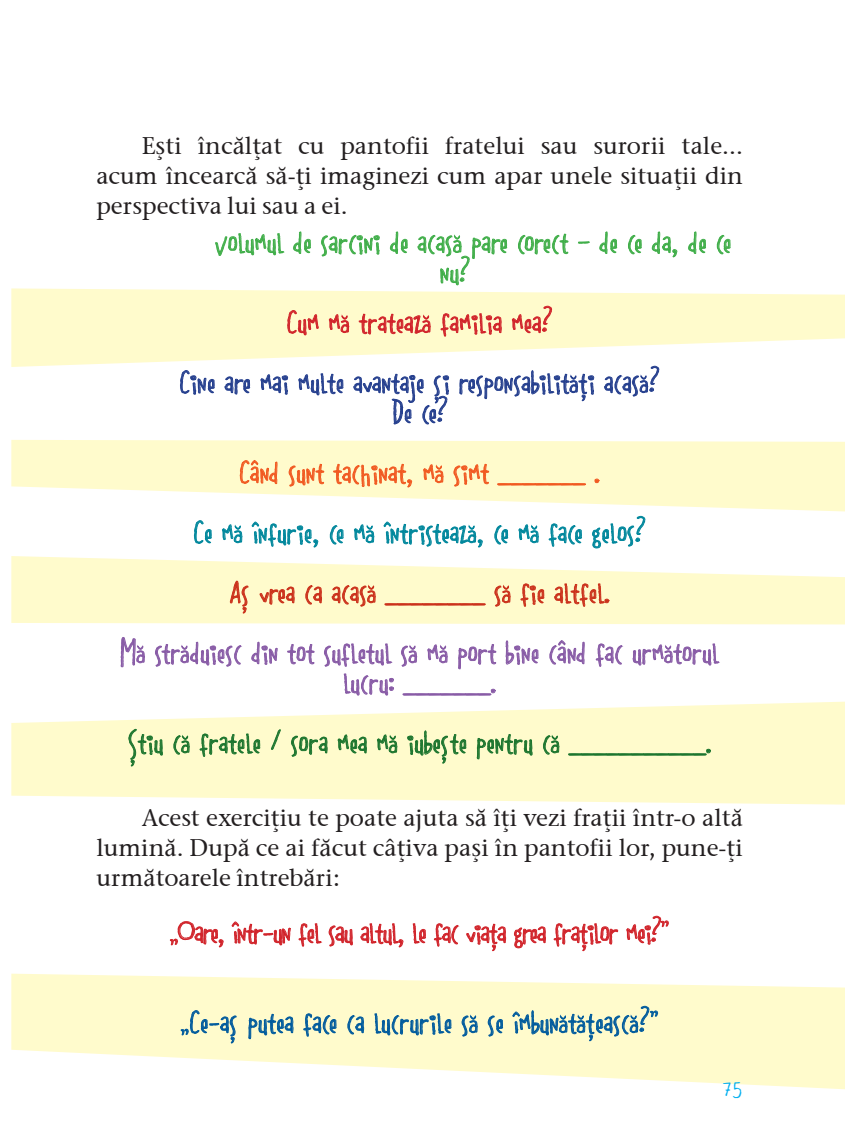
<style>
.page{position:relative;width:845px;height:1146px;background:#fff}
.page>*{position:absolute;margin:0;border:0;box-sizing:border-box;transform-origin:0 0}
.t1{font:34px/30px "Cof Fe Eda Nce";color:#885ba6;text-align:center}
.t2{font:34px/30px "Cof Fe Eda Nce";color:#253f8e;text-align:center}
.t3{font:34px "Cof Fe Eda Nce";letter-spacing:-.03em;color:#d1232a}
.t4{font:34px "Cof Fe Eda Nce";color:#1c752e}
.t5{font:34px/30px "Cof Fe Eda Nce";color:#40ae49}
.t6{font:34px "Cof Fe Eda Nce";color:#015b9d}
.t7{font:34px "Cof Fe Eda Nce";color:#00879c}
.t8{font:34px "Cof Fe Eda Nce";color:#cb311b}
.t9{font:34px "Cof Fe Eda Nce";color:#f15921}
.t10{font:34px "Cof Fe Eda Nce";color:#d1232a}
.t11{font:28px "Cof Fe Eda Nce";color:#00aeef}
.t12{font:24px/30px "Stone Serif ITCTT Medium";color:#231f20;text-align:justify}
</style>
<div class="page">
<svg style="left:11px;top:288px;width:834px;height:79px;fill:#fffbcc"></svg>
<svg style="left:11px;top:440px;width:834px;height:71px;fill:#fffbcc"></svg>
<svg style="left:11px;top:556px;width:834px;height:68px;fill:#fffbcc"></svg>
<svg style="left:11px;top:701px;width:834px;height:103px;fill:#fffbcc"></svg>
<svg style="left:11px;top:973px;width:834px;height:116px;fill:#fffbcc"></svg>
<svg style="left:215px;top:233px;width:69px;height:23px"></svg>
<svg style="left:293px;top:231px;width:18px;height:23px"></svg>
<svg style="left:321px;top:234px;width:59px;height:22px"></svg>
<svg style="left:390px;top:231px;width:18px;height:23px"></svg>
<svg style="left:518px;top:233px;width:50px;height:21px"></svg>
<svg style="left:578px;top:241px;width:11px;height:3px"></svg>
<svg style="left:599px;top:231px;width:18px;height:23px"></svg>
<svg style="left:628px;top:234px;width:14px;height:20px"></svg>
<svg style="left:652px;top:231px;width:25px;height:26px"></svg>
<svg style="left:688px;top:231px;width:18px;height:23px"></svg>
<svg style="left:717px;top:234px;width:14px;height:20px"></svg>
<svg style="left:417px;top:234px;width:90px;height:51px"></svg>
<svg style="left:287px;top:310px;width:32px;height:25px"></svg>
<svg style="left:329px;top:313px;width:20px;height:20px"></svg>
<svg style="left:359px;top:313px;width:72px;height:21px;background:#f0b698"></svg>
<svg style="left:440px;top:309px;width:62px;height:31px;background:#f4cba8"></svg>
<svg style="left:512px;top:306px;width:40px;height:27px"></svg>
<svg style="left:180px;top:370px;width:35px;height:24px"></svg>
<svg style="left:224px;top:376px;width:26px;height:18px"></svg>
<svg style="left:260px;top:374px;width:28px;height:20px"></svg>
<svg style="left:298px;top:373px;width:46px;height:22px"></svg>
<svg style="left:459px;top:370px;width:135px;height:31px"></svg>
<svg style="left:604px;top:366px;width:55px;height:30px"></svg>
<svg style="left:353px;top:373px;width:96px;height:51px"></svg>
<svg style="left:240px;top:458px;width:37px;height:26px"></svg>
<svg style="left:289px;top:462px;width:35px;height:24px"></svg>
<svg style="left:333px;top:463px;width:79px;height:30px;background:#fbd7a7"></svg>
<svg style="left:423px;top:463px;width:20px;height:20px"></svg>
<svg style="left:453px;top:462px;width:36px;height:24px"></svg>
<svg style="left:497px;top:483px;width:89px;height:2px"></svg>
<svg style="left:594px;top:472px;width:5px;height:11px"></svg>
<svg style="left:194px;top:520px;width:18px;height:24px"></svg>
<svg style="left:222px;top:524px;width:20px;height:19px"></svg>
<svg style="left:252px;top:521px;width:66px;height:27px"></svg>
<svg style="left:330px;top:525px;width:14px;height:19px"></svg>
<svg style="left:354px;top:524px;width:20px;height:19px"></svg>
<svg style="left:383px;top:521px;width:100px;height:26px"></svg>
<svg style="left:494px;top:525px;width:14px;height:19px"></svg>
<svg style="left:518px;top:524px;width:21px;height:19px"></svg>
<svg style="left:549px;top:523px;width:33px;height:24px"></svg>
<svg style="left:592px;top:516px;width:53px;height:32px"></svg>
<svg style="left:230px;top:580px;width:18px;height:33px"></svg>
<svg style="left:260px;top:586px;width:35px;height:18px"></svg>
<svg style="left:305px;top:584px;width:17px;height:20px"></svg>
<svg style="left:332px;top:582px;width:44px;height:24px"></svg>
<svg style="left:384px;top:603px;width:102px;height:2px"></svg>
<svg style="left:494px;top:582px;width:16px;height:24px"></svg>
<svg style="left:520px;top:579px;width:24px;height:31px"></svg>
<svg style="left:554px;top:579px;width:55px;height:31px;background:#f4d0a7"></svg>
<svg style="left:121px;top:637px;width:24px;height:31px"></svg>
<svg style="left:155px;top:641px;width:86px;height:25px"></svg>
<svg style="left:251px;top:641px;width:27px;height:23px"></svg>
<svg style="left:287px;top:644px;width:28px;height:20px"></svg>
<svg style="left:401px;top:645px;width:16px;height:21px"></svg>
<svg style="left:427px;top:644px;width:21px;height:19px"></svg>
<svg style="left:458px;top:644px;width:38px;height:25px"></svg>
<svg style="left:505px;top:640px;width:34px;height:24px"></svg>
<svg style="left:549px;top:640px;width:36px;height:24px"></svg>
<svg style="left:596px;top:643px;width:26px;height:24px"></svg>
<svg style="left:633px;top:643px;width:86px;height:22px"></svg>
<svg style="left:324px;top:643px;width:70px;height:52px"></svg>
<svg style="left:402px;top:688px;width:93px;height:7px"></svg>
<svg style="left:128px;top:728px;width:35px;height:38px"></svg>
<svg style="left:173px;top:733px;width:17px;height:21px"></svg>
<svg style="left:200px;top:729px;width:60px;height:31px;background:#cfdeaa"></svg>
<svg style="left:271px;top:729px;width:10px;height:20px"></svg>
<svg style="left:291px;top:732px;width:37px;height:24px"></svg>
<svg style="left:338px;top:733px;width:29px;height:20px"></svg>
<svg style="left:377px;top:733px;width:20px;height:20px"></svg>
<svg style="left:407px;top:730px;width:59px;height:33px;background:#cedea9"></svg>
<svg style="left:477px;top:733px;width:55px;height:26px"></svg>
<svg style="left:543px;top:733px;width:16px;height:21px"></svg>
<svg style="left:568px;top:742px;width:143px;height:13px;background:#e6ecba"></svg>
<svg style="left:170px;top:921px;width:54px;height:26px"></svg>
<svg style="left:232px;top:921px;width:59px;height:24px"></svg>
<svg style="left:298px;top:923px;width:23px;height:24px"></svg>
<svg style="left:329px;top:925px;width:24px;height:21px"></svg>
<svg style="left:360px;top:923px;width:43px;height:24px"></svg>
<svg style="left:413px;top:923px;width:13px;height:20px"></svg>
<svg style="left:434px;top:923px;width:24px;height:24px"></svg>
<svg style="left:466px;top:923px;width:40px;height:28px"></svg>
<svg style="left:514px;top:926px;width:32px;height:22px"></svg>
<svg style="left:553px;top:923px;width:65px;height:28px"></svg>
<svg style="left:626px;top:915px;width:43px;height:29px"></svg>
<svg style="left:181px;top:1009px;width:55px;height:34px;background:#d5e0c4"></svg>
<svg style="left:248px;top:1013px;width:45px;height:25px"></svg>
<svg style="left:303px;top:1009px;width:34px;height:31px"></svg>
<svg style="left:347px;top:1014px;width:17px;height:20px"></svg>
<svg style="left:374px;top:1013px;width:78px;height:22px;background:#bacfbf"></svg>
<svg style="left:461px;top:1012px;width:17px;height:24px"></svg>
<svg style="left:488px;top:1012px;width:15px;height:24px"></svg>
<svg style="left:512px;top:1005px;width:146px;height:36px;background:#cedcc2"></svg>
<p class="t12" style="left:96px;top:130px;width:648px;text-indent:45px">Eşti încălţat cu pantofii fratelui sau surorii tale... acum încearcă să-ți imaginezi cum apar unele situații din perspectiva lui sau a ei.</p>
<h1 class="t5" style="left:440px;top:229px;width:293px;text-indent:-225px">Volumul de sarcini de acasă pare corect – de ce da, de ce nu?</h1>
<h1 class="t10" style="left:287px;top:302px;width:267px">Cum mă tratează familia mea?</h1>
<h1 class="t2" style="left:179px;top:369px;width:482px">Cine are mai multe avantaje şi responsabilităţi acasă?<br>De ce?</h1>
<h1 class="t9" style="left:239px;top:452px;width:362px">Când sunt tachinat, mă simt _______ .</h1>
<h1 class="t7" style="left:193px;top:512px;width:454px">Ce mă înfurie, ce mă întristează, ce mă face gelos?</h1>
<h1 class="t8" style="left:229px;top:572px;width:382px">Aș vrea ca acasă ________ să fie altfel.</h1>
<h1 class="t1" style="left:120px;top:639px;width:600px">Mă străduiesc din tot sufletul să mă port bine când fac următorul lucru: _______.</h1>
<h1 class="t4" style="left:128px;top:722px;width:585px">Ştiu că fratele / sora mea mă iubeşte pentru că ___________.</h1>
<p class="t12" style="left:96px;top:802px;width:648px;text-indent:45px">Acest exerciţiu te poate ajuta să îţi vezi fraţii într-o altă lumină. După ce ai făcut câţiva paşi în pantofii lor, pune-ţi următoarele întrebări:</p>
<h1 class="t3" style="left:170px;top:912px;width:501px">„Oare, într-un fel sau altul, le fac viața grea fraţilor mei?”</h1>
<h1 class="t6" style="left:180px;top:1002px;width:480px">„Ce-aș putea face ca lucrurile să se îmbunătăţească?”</h1>
<p class="t11" style="left:722px;top:1070px;width:22px">75</p>
</div>
